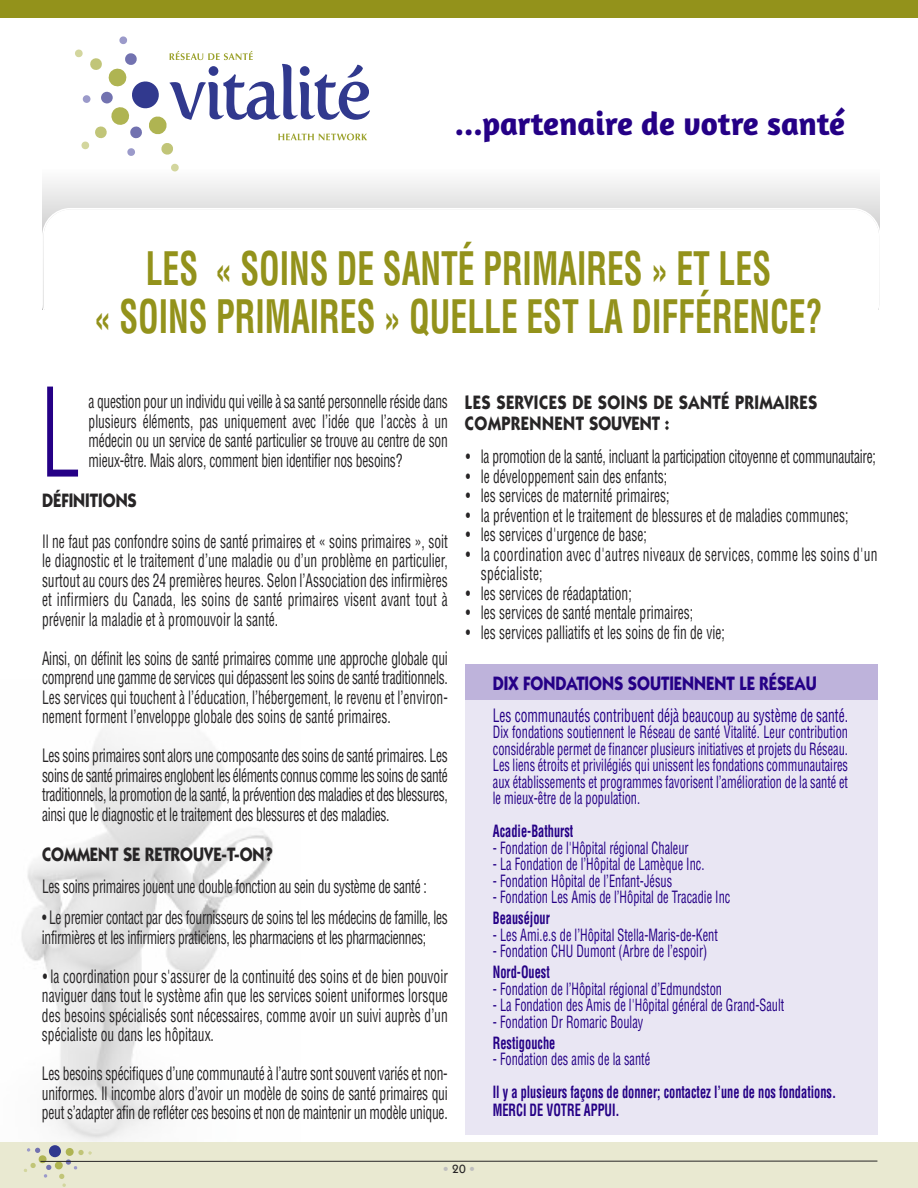
<style>
.page{position:relative;width:918px;height:1188px;background:#fff}
.page>*{position:absolute;margin:0;border:0;box-sizing:border-box;transform-origin:0 0}
.t1{font:300 condensed 120px "Helvetica";color:#250086;scale:.75 1}
.t2{font:700 condensed 45px/48px "Helvetica";color:#93921b;text-align:center;scale:.75 1}
.t3{font:700 33px "Amaranth";color:#250086}
.t4{font:700 19.5px/21px "Itc Kabel";letter-spacing:.03em;color:#272526;scale:.85 1}
.t5{font:700 19.5px "Itc Kabel";color:#272526;scale:.85 1}
.t6{font:700 19.5px "Itc Kabel";color:#250086;scale:.85 1}
.t7{font:condensed 18px/19.5px "Helvetica";color:#272526;text-align:justify;scale:.75 1}
.t8{font:condensed 18px/19.5px "Helvetica";letter-spacing:-.025em;color:#272526;scale:.75 1}
.t9{font:condensed 18px/19.5px "Helvetica";letter-spacing:.02em;color:#272526;scale:.75 1}
.t10{font:condensed 18px "Helvetica";letter-spacing:-.02em;color:#272526;scale:.75 1}
.t11{font:condensed 18px "Helvetica";color:#250086;scale:.75 1}
.t12{font:condensed 16.5px/16.5px "Helvetica";color:#250086;text-align:justify;scale:.75 1}
.t13{font:700 condensed 16.5px/18px "Helvetica";color:#250086;scale:.75 1}
.t14{font:500 12px "Itc Kabel";color:#bebebe}
.s1{color:#272526}
</style>
<div class="page">
<img style="left:21px;top:729px;width:252px;height:413px">
<div style="left:465px;top:666px;width:413px;height:468px;background:#e9e6f3"></div>
<div style="left:465px;top:664px;width:413px;height:35px;background:#beb3db"></div>
<div style="left:42px;top:169px;width:837px;height:140px;background:linear-gradient(to right,#eee,#eee)"></div>
<svg style="left:42px;top:208px;width:838px;height:102px"></svg>
<div style="left:0;top:1142px;width:918px;height:46px;background:#e9e9d1"></div>
<svg style="left:49px;top:1145px;width:12px;height:12px"></svg>
<svg style="left:23px;top:1148px;width:69px;height:39px"></svg>
<div style="left:0;top:0;width:918px;height:18px;background:#93921b"></div>
<svg style="left:171px;top:163px;width:8px;height:8px"></svg>
<svg style="left:75px;top:36px;width:295px;height:120px"></svg>
<hr style="left:40px;top:1161px;width:837px;height:1px;background:#272526">
<h3 class="t3" style="left:455px;top:113px;width:392px">...partenaire de votre santé</h3>
<h2 class="t2" style="left:94px;top:245px;width:973px">LES « SOINS DE SANTÉ PRIMAIRES » ET LES<br>« SOINS PRIMAIRES » QUELLE EST LA DIFFÉRENCE?</h2>
<h1 class="t1" style="left:41px;top:365px;width:55px">L</h1>
<p class="t7" style="left:89px;top:392px;width:480px">a question pour un individu qui veille à sa santé personnelle réside dans plusieurs éléments, pas uniquement avec l’idée que l’accès à un médecin ou un service de santé particulier se trouve au centre de son mieux-être. Mais alors, comment bien identifier nos besoins?</p>
<p class="t5" style="left:42px;top:493px;width:113px">DÉFINITIONS</p>
<p class="t7" style="left:42px;top:532px;width:543px">Il ne faut pas confondre soins de santé primaires et « soins primaires », soit le diagnostic et le traitement d’une maladie ou d’un problème en particulier, surtout au cours des 24 premières heures. Selon l’Association des infirmières et infirmiers du Canada, les soins de santé primaires visent avant tout à prévenir la maladie et à promouvoir la santé.</p>
<p class="t7" style="left:42px;top:649px;width:543px">Ainsi, on définit les soins de santé primaires comme une approche globale qui comprend une gamme de services qui dépassent les soins de santé traditionnels.<br>Les services qui touchent à l’éducation, l’hébergement, le revenu et l’environ&shy;nement forment l’enveloppe globale des soins de santé primaires.</p>
<p class="t7" style="left:42px;top:746px;width:543px">Les soins primaires sont alors une composante des soins de santé primaires. Les soins de santé primaires englobent les éléments connus comme les soins de santé traditionnels, la promotion de la santé, la prévention des maladies et des blessures, ainsi que le diagnostic et le traitement des blessures et des maladies.</p>
<p class="t5" style="left:42px;top:847px;width:273px">COMMENT SE RETROUVE-T-ON?</p>
<p class="t8" style="left:42px;top:877px;width:515px">Les soins primaires jouent une double fonction au sein du système de santé :</p>
<p class="t8" style="left:42px;top:908px;width:543px">• Le premier contact par des fournisseurs de soins tel les médecins de famille, les infirmières et les infirmiers praticiens, les pharmaciens et les pharmaciennes;</p>
<p class="t7" style="left:42px;top:967px;width:543px">• la coordination pour s'assurer de la continuité des soins et de bien pouvoir naviguer dans tout le système afin que les services soient uniformes lorsque des besoins spécialisés sont nécessaires, comme avoir un suivi auprès d’un spécialiste ou dans les hôpitaux.</p>
<p class="t7" style="left:42px;top:1064px;width:543px">Les besoins spécifiques d’une communauté à l’autre sont souvent variés et non&shy;uniformes. Il incombe alors d’avoir un modèle de soins de santé primaires qui peut s’adapter afin de refléter ces besoins et non de maintenir un modèle unique.</p>
<p class="t4" style="left:465px;top:394px;width:416px">LES SERVICES DE SOINS DE SANTÉ PRIMAIRES<br>COMPRENNENT SOUVENT :</p>
<p class="t10" style="left:466px;top:447px;width:548px">• la promotion de la santé, incluant la participation citoyenne et communautaire;</p>
<p class="t7" style="left:466px;top:467px;width:270px">• le développement sain des enfants;</p>
<p class="t7" style="left:466px;top:487px;width:273px">• les services de maternité primaires;</p>
<p class="t7" style="left:466px;top:506px;width:512px">• la prévention et le traitement de blessures et de maladies communes;</p>
<p class="t7" style="left:466px;top:526px;width:243px">• les services d'urgence de base;</p>
<p class="t9" style="left:481px;top:545px;width:531px;text-indent:-15px">• la coordination avec d'autres niveaux de services, comme les soins d'un spécialiste;</p>
<p class="t7" style="left:466px;top:584px;width:223px">• les services de réadaptation;</p>
<p class="t7" style="left:466px;top:604px;width:305px">• les services de santé mentale primaires;</p>
<p class="t7" style="left:466px;top:623px;width:347px">• les services palliatifs et les soins de fin de vie;</p>
<p class="t6" style="left:493px;top:676px;width:383px">DIX FONDATIONS SOUTIENNENT LE RÉSEAU</p>
<p class="t11" style="left:493px;top:705px;width:475px">Les communautés contribuent déjà beaucoup au système de santé.</p>
<p class="t12" style="left:493px;top:724px;width:475px">Dix fondations soutiennent le Réseau de santé Vitalité. Leur contribution considérable permet de financer plusieurs initiatives et projets du Réseau.<br>Les liens étroits et privilégiés qui unissent les fondations communautaires aux établissements et programmes favorisent l’amélioration de la santé et le mieux-être de la population.</p>
<p class="t13" style="left:493px;top:822px;width:109px">Acadie-Bathurst</p>
<p class="t12" style="left:493px;top:840px;width:263px">- Fondation de l'Hôpital régional Chaleur</p>
<p class="t12" style="left:493px;top:856px;width:284px">- La Fondation de l’Hôpital de Lamèque Inc.</p>
<p class="t12" style="left:493px;top:873px;width:241px">- Fondation Hôpital de l’Enfant-Jésus</p>
<p class="t12" style="left:493px;top:889px;width:318px">- Fondation Les Amis de l’Hôpital de Tracadie Inc</p>
<p class="t13" style="left:493px;top:909px;width:78px">Beauséjour</p>
<p class="t12" style="left:493px;top:927px;width:302px">- Les Ami.e.s de l’Hôpital Stella-Maris-de-Kent</p>
<p class="t12" style="left:493px;top:943px;width:287px">- Fondation CHU Dumont (Arbre de l’espoir)</p>
<p class="t13" style="left:493px;top:963px;width:78px">Nord-Ouest</p>
<p class="t12" style="left:493px;top:981px;width:307px">- Fondation de l’Hôpital régional d’Edmundston</p>
<p class="t12" style="left:493px;top:997px;width:390px">- La Fondation des Amis de l'Hôpital général de Grand-Sault</p>
<p class="t12" style="left:493px;top:1014px;width:202px">- Fondation Dr Romaric Boulay</p>
<p class="t13" style="left:493px;top:1034px;width:85px">Restigouche</p>
<p class="t12" style="left:493px;top:1051px;width:211px">- Fondation des amis de la santé</p>
<p class="t13" style="left:493px;top:1083px;width:459px">Il y a plusieurs façons de donner; contactez l’une de nos fondations.<br>MERCI DE VOTRE APPUI.</p>
<p class="t14" style="left:443px;top:1165px;width:34px">•<span class="s1">20</span>•</p>
</div>
